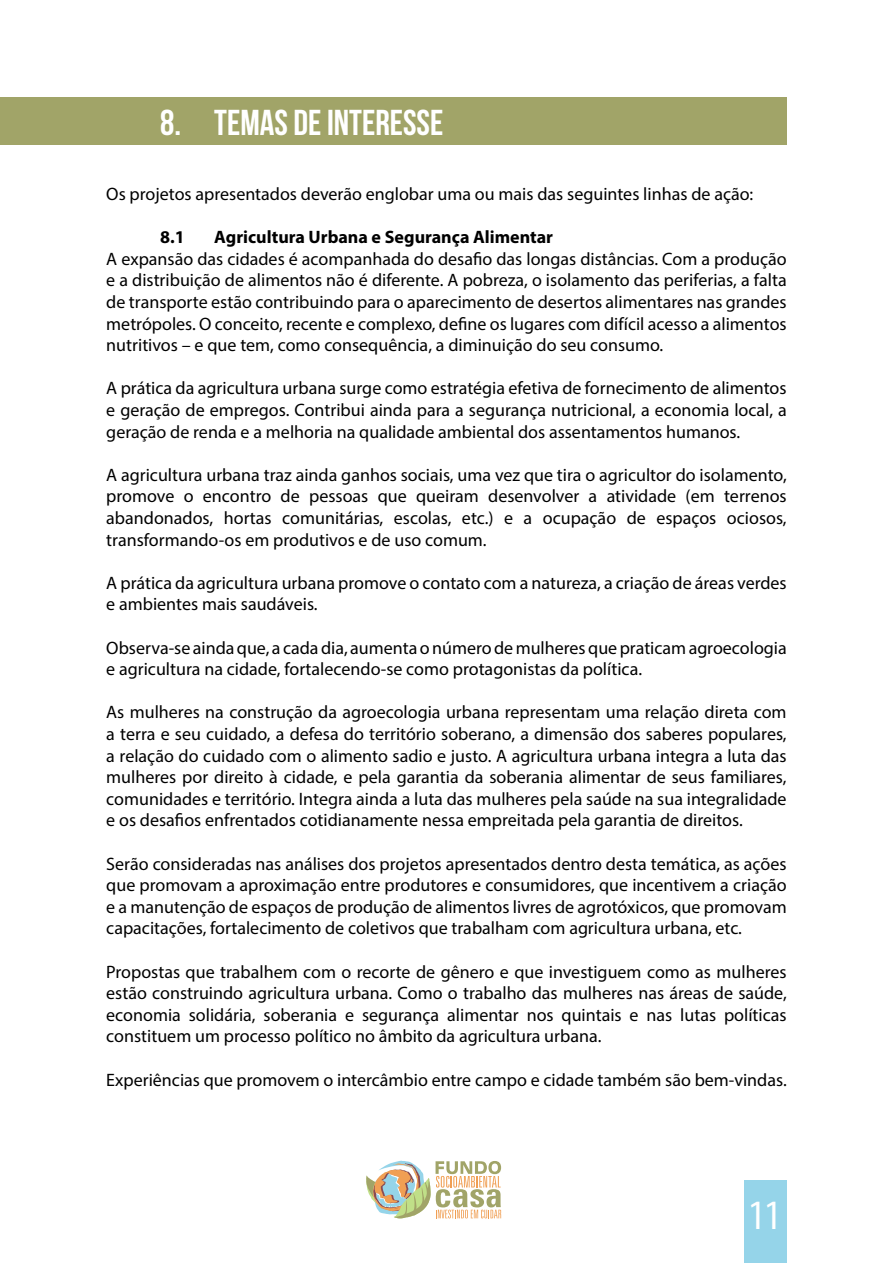
<style>
.page{position:relative;width:893px;height:1263px;background:#fff}
.page>*{position:absolute;margin:0;border:0;box-sizing:border-box;transform-origin:0 0}
.t1{font:condensed 42px "Myriad Pro";color:#fff}
.t2{font:36px "Bebas Neue";color:#fff}
.t3{font:18px/21.6px "Myriad Pro";color:#000;text-align:justify}
.t4{font:700 18px "Myriad Pro";color:#000}
</style>
<div class="page">
<div style="left:744px;top:1181px;width:43px;height:82px;background:#95d4e9"></div>
<svg style="left:366px;top:1160px;width:135px;height:58px"></svg>
<div style="left:0;top:97px;width:787px;height:47px;background:#a1a468"></div>
<h2 class="t2" style="left:160px;top:103px;width:284px">8. TEMAS DE INTERESSE</h2>
<p class="t3" style="left:106px;top:183px;width:649px">Os projetos apresentados deverão englobar uma ou mais das seguintes linhas de ação:</p>
<p class="t4" style="left:160px;top:225px;width:26px">8.1</p>
<p class="t4" style="left:214px;top:225px;width:340px">Agricultura Urbana e Segurança Alimentar</p>
<p class="t3" style="left:106px;top:248px;width:682px">A expansão das cidades é acompanhada do desafio das longas distâncias. Com a produção e a distribuição de alimentos não é diferente. A pobreza, o isolamento das periferias, a falta de transporte estão contribuindo para o aparecimento de desertos alimentares nas grandes metrópoles. O conceito, recente e complexo, define os lugares com difícil acesso a alimentos nutritivos – e que tem, como consequência, a diminuição do seu consumo.</p>
<p class="t3" style="left:106px;top:377px;width:682px">A prática da agricultura urbana surge como estratégia efetiva de fornecimento de alimentos e geração de empregos. Contribui ainda para a segurança nutricional, a economia local, a geração de renda e a melhoria na qualidade ambiental dos assentamentos humanos.</p>
<p class="t3" style="left:106px;top:464px;width:682px">A agricultura urbana traz ainda ganhos sociais, uma vez que tira o agricultor do isolamento, promove o encontro de pessoas que queiram desenvolver a atividade (em terrenos abandonados, hortas comunitárias, escolas, etc.) e a ocupação de espaços ociosos, transformando-os em produtivos e de uso comum.</p>
<p class="t3" style="left:106px;top:572px;width:682px">A prática da agricultura urbana promove o contato com a natureza, a criação de áreas verdes e ambientes mais saudáveis.</p>
<p class="t3" style="left:106px;top:636px;width:682px">Observa-se ainda que, a cada dia, aumenta o número de mulheres que praticam agroecologia e agricultura na cidade, fortalecendo-se como protagonistas da política.</p>
<p class="t3" style="left:106px;top:701px;width:682px">As mulheres na construção da agroecologia urbana representam uma relação direta com a terra e seu cuidado, a defesa do território soberano, a dimensão dos saberes populares, a relação do cuidado com o alimento sadio e justo. A agricultura urbana integra a luta das mulheres por direito à cidade, e pela garantia da soberania alimentar de seus familiares, comunidades e território. Integra ainda a luta das mulheres pela saúde na sua integralidade e os desafios enfrentados cotidianamente nessa empreitada pela garantia de direitos.</p>
<p class="t3" style="left:106px;top:852px;width:682px">Serão consideradas nas análises dos projetos apresentados dentro desta temática, as ações que promovam a aproximação entre produtores e consumidores, que incentivem a criação e a manutenção de espaços de produção de alimentos livres de agrotóxicos, que promovam capacitações, fortalecimento de coletivos que trabalham com agricultura urbana, etc.</p>
<p class="t3" style="left:106px;top:960px;width:682px">Propostas que trabalhem com o recorte de gênero e que investiguem como as mulheres estão construindo agricultura urbana. Como o trabalho das mulheres nas áreas de saúde, economia solidária, soberania e segurança alimentar nos quintais e nas lutas políticas constituem um processo político no âmbito da agricultura urbana.</p>
<p class="t3" style="left:106px;top:1068px;width:682px">Experiências que promovem o intercâmbio entre campo e cidade também são bem-vindas.</p>
<h1 class="t1" style="left:748px;top:1190px;width:34px">11</h1>
</div>
